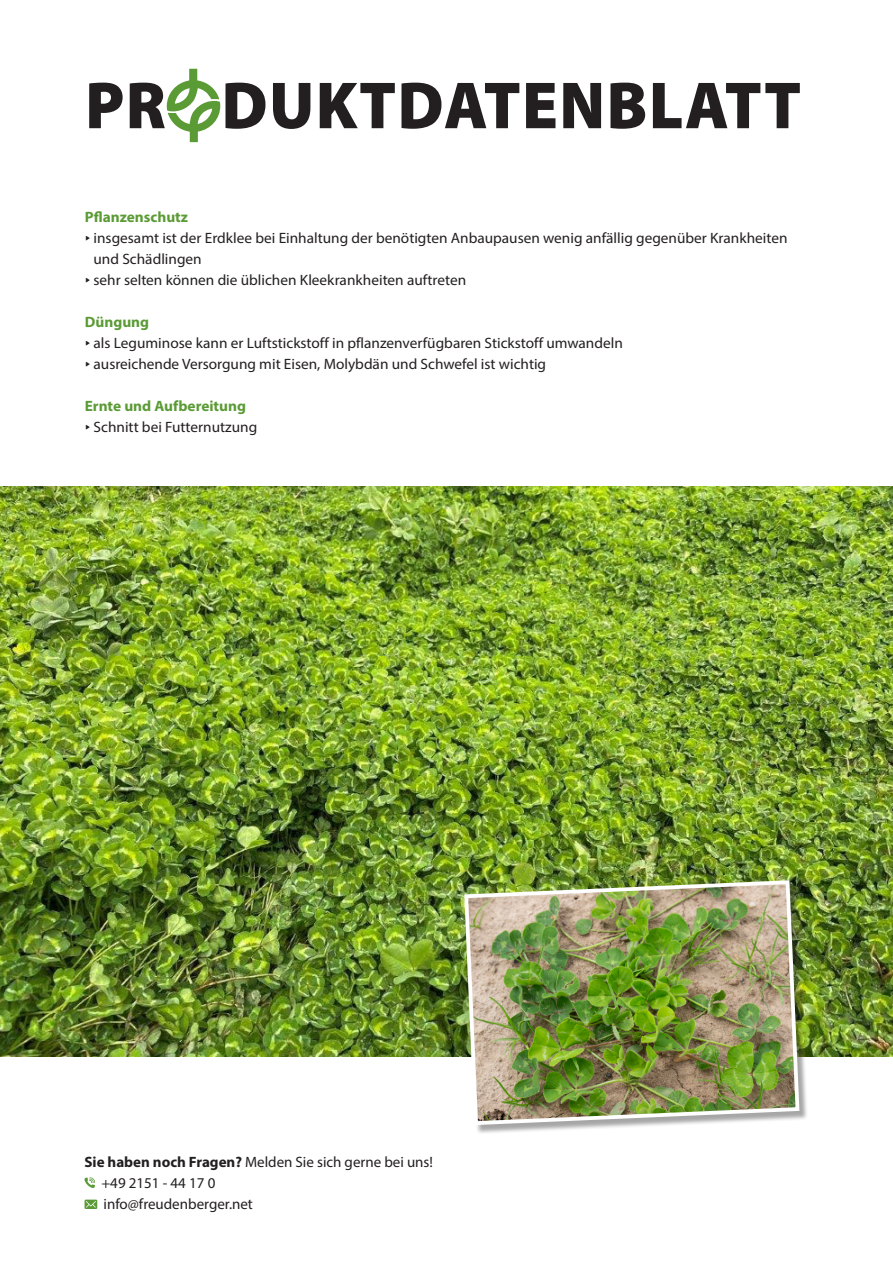
<style>
.page{position:relative;width:893px;height:1263px;background:#fff}
.page>*{position:absolute;margin:0;border:0;box-sizing:border-box;transform-origin:0 0}
.t1{font:900 67.05px "Myriad Pro";letter-spacing:.02em;color:#231f20}
.t2{font:15px/21px "Myriad Pro";color:#231f20}
.t3{font:700 15px "Myriad Pro";color:#5b9b36}
.s1{font-family:"Geogrotesque";font-weight:600}
.s2{font-weight:700;color:#5b9b36}
.s3{font-weight:700}
</style>
<div class="page">
<img style="left:0;top:487px;width:893px;height:570px">
<svg style="left:167px;top:69px;width:53px;height:73px"></svg>
<div style="left:465px;top:881px;width:344px;height:253px;background:#231f20;opacity:.4"></div>
<img style="left:462px;top:878px;width:339px;height:249px">
<svg style="left:85px;top:1177px;width:10px;height:11px"></svg>
<svg style="left:85px;top:1199px;width:12px;height:10px"></svg>
<h1 class="t1" style="left:85px;top:61px;width:717px">PR DUKTDATENBLATT</h1>
<p class="t3" style="left:85px;top:207px;width:105px">Pflanzenschutz</p>
<p class="t2" style="left:85px;top:227px;width:704px"><span class="s1">∂</span> insgesamt ist der Erdklee bei Einhaltung der benötigten Anbaupausen wenig anfällig gegenüber Krankheiten</p>
<p class="t2" style="left:94px;top:248px;width:110px">und Schädlingen</p>
<p class="t2" style="left:85px;top:269px;width:383px"><span class="s1">∂</span> sehr selten können die üblichen Kleekrankheiten auftreten</p>
<p class="t2" style="left:85px;top:311px;width:540px"><span class="s2">Düngung<br></span><span class="s1">∂</span> als Leguminose kann er Luftstickstoff in pflanzenverfügbaren Stickstoff umwandeln <span class="s1">∂</span> ausreichende Versorgung mit Eisen, Molybdän und Schwefel ist wichtig</p>
<p class="t2" style="left:85px;top:395px;width:174px"><span class="s2">Ernte und Aufbereitung<br></span><span class="s1">∂</span> Schnitt bei Futternutzung</p>
<p class="t2" style="left:101px;top:1151px;width:333px;text-indent:-17px"><span class="s3">Sie haben noch Fragen?</span> Melden Sie sich gerne bei uns! +49 2151 - 44 17 0<br>info@freudenberger.net</p>
</div>
